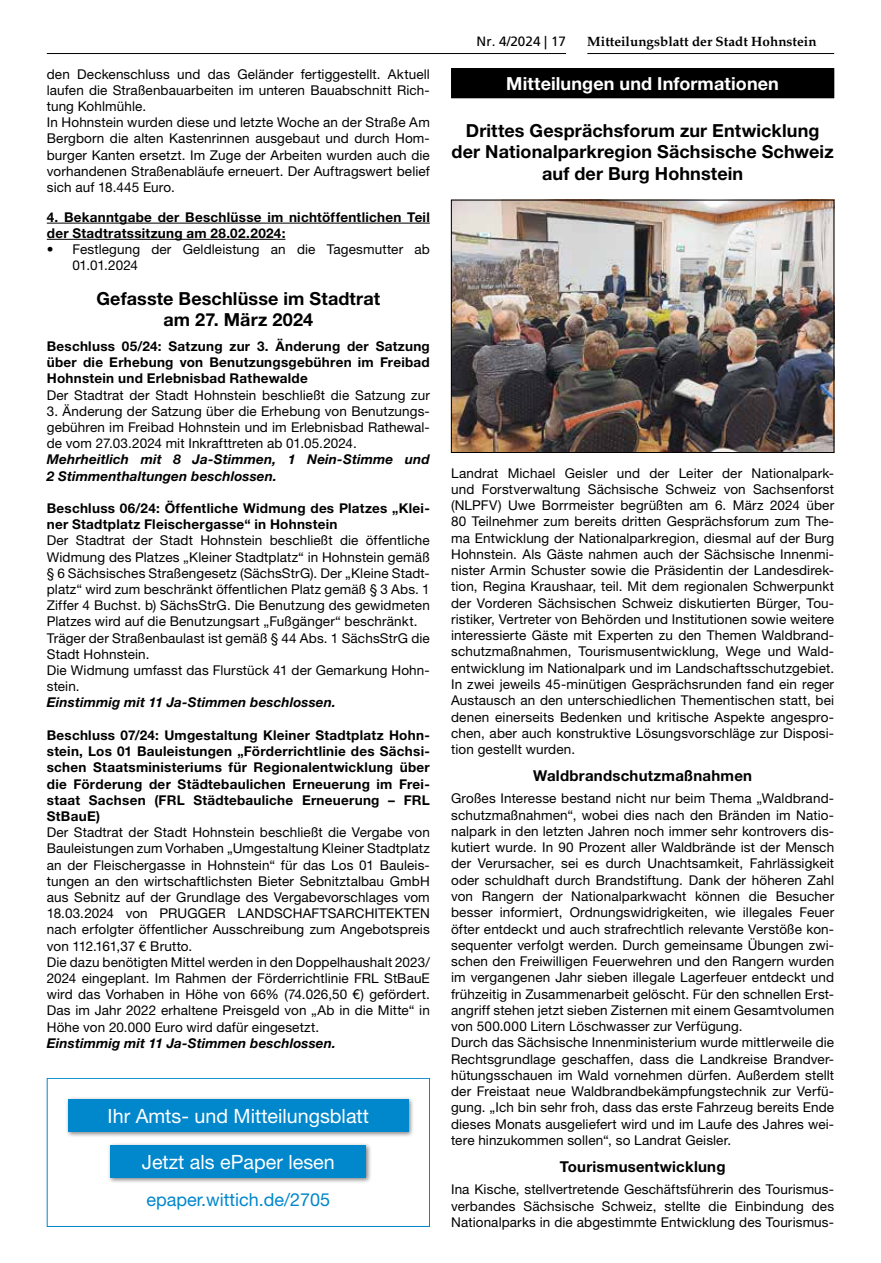
<style>
.page{position:relative;width:881px;height:1263px;background:#fff}
.page>*{position:absolute;margin:0;border:0;box-sizing:border-box;transform-origin:0 0}
.t1{font:19.65px "Helvetica Neue LT";color:#fff}
.t2{font:700 18px/21.6px "Helvetica Neue LT";letter-spacing:.005em;color:#000;text-align:center}
.t3{font:700 18px "Helvetica Neue LT";letter-spacing:.005em;color:#fff}
.t4{font:18px "Helvetica Neue LT";color:#0087cc}
.t5{font:700 15px "Helvetica Neue LT";letter-spacing:.015em;color:#000}
.t6{font:13.5px/16.2px "Helvetica Neue LT";letter-spacing:.01em;color:#000}
.t7{font:700 13.5px/16.2px "Helvetica Neue LT";letter-spacing:.02em;color:#000}
.t8{font:italic 700 13.5px/16.2px "Helvetica Neue LT";letter-spacing:.01em;color:#000}
.t9{font:700 13.5px "Palatino LT";color:#000}
.t10{font:13.5px "Frutiger";color:#000}
</style>
<div class="page">
<hr style="left:47px;top:53px;width:519px;height:1px;background:#000">
<hr style="left:587px;top:53px;width:246px;height:1px;background:#000">
<div style="left:451px;top:68px;width:382px;height:30px;background:#000"></div>
<img style="left:453px;top:202px;width:378px;height:249px">
<div style="left:451px;top:200px;width:382px;height:253px;border:1px solid #000"></div>
<hr style="left:47px;top:223px;width:382px;height:1px;background:#000">
<hr style="left:47px;top:239px;width:238px;height:1px;background:#000">
<div style="left:47px;top:1078px;width:382px;height:149px;border:1px solid #0087cc"></div>
<div style="left:65px;top:1096px;width:349px;height:42px;background:#000;opacity:.5"></div>
<div style="left:68px;top:1099px;width:340px;height:33px;background:#0087cc"></div>
<div style="left:107px;top:1142px;width:265px;height:42px;background:#000;opacity:.5"></div>
<div style="left:111px;top:1145px;width:255px;height:33px;background:#0087cc"></div>
<p class="t6" style="left:47px;top:66px;width:384px">den Deckenschluss und das Geländer fertiggestellt. Aktuell laufen die Straßenbauarbeiten im unteren Bauabschnitt Rich&shy;tung Kohlmühle.<br>In Hohnstein wurden diese und letzte Woche an der Straße Am Bergborn die alten Kastenrinnen ausgebaut und durch Hom&shy;burger Kanten ersetzt. Im Zuge der Arbeiten wurden auch die vorhandenen Straßenabläufe erneuert. Der Auftragswert belief sich auf 18.445 Euro.</p>
<p class="t7" style="left:47px;top:209px;width:384px">4. Bekanntgabe der Beschlüsse im nichtöffentlichen Teil der Stadtratssitzung am 28.02.2024:</p>
<p class="t6" style="left:72px;top:241px;width:359px;text-indent:-26px">• Festlegung der Geldleistung an die Tagesmutter ab<br>01.01.2024</p>
<h2 class="t2" style="left:96px;top:287px;width:285px">Gefasste Beschlüsse im Stadtrat am 27. März 2024</h2>
<p class="t7" style="left:47px;top:338px;width:384px;text-align:justify">Beschluss 05/24: Satzung zur 3. Änderung der Satzung über die Erhebung von Benutzungsgebühren im Freibad Hohnstein und Erlebnisbad Rathewalde</p>
<p class="t6" style="left:47px;top:387px;width:384px">Der Stadtrat der Stadt Hohnstein beschließt die Satzung zur</p>
<p class="t6" style="left:47px;top:403px;width:384px;text-align:justify">3. Änderung der Satzung über die Erhebung von Benutzungs&shy;gebühren im Freibad Hohnstein und im Erlebnisbad Rathewal&shy;de vom 27.03.2024 mit Inkrafttreten ab 01.05.2024.</p>
<p class="t8" style="left:47px;top:451px;width:384px">Mehrheitlich mit 8 Ja-Stimmen, 1 Nein-Stimme und<br>2 Stimmenthaltungen beschlossen.</p>
<p class="t7" style="left:47px;top:500px;width:384px">Beschluss 06/24: Öffentliche Widmung des Platzes „Klei&shy;ner Stadtplatz Fleischergasse“ in Hohnstein</p>
<p class="t6" style="left:47px;top:532px;width:384px">Der Stadtrat der Stadt Hohnstein beschließt die öffentliche Widmung des Platzes „Kleiner Stadtplatz“ in Hohnstein gemäß § 6 Sächsisches Straßengesetz (SächsStrG). Der „Kleine Stadt&shy;platz“ wird zum beschränkt öffentlichen Platz gemäß § 3 Abs. 1<br>Ziffer 4 Buchst. b) SächsStrG. Die Benutzung des gewidmeten Platzes wird auf die Benutzungsart „Fußgänger“ beschränkt.<br>Träger der Straßenbaulast ist gemäß § 44 Abs. 1 SächsStrG die Stadt Hohnstein.<br>Die Widmung umfasst das Flurstück 41 der Gemarkung Hohn&shy;stein.</p>
<p class="t8" style="left:47px;top:694px;width:290px">Einstimmig mit 11 Ja-Stimmen beschlossen.</p>
<p class="t7" style="left:47px;top:727px;width:384px;text-align:justify">Beschluss 07/24: Umgestaltung Kleiner Stadtplatz Hohn&shy;stein, Los 01 Bauleistungen „Förderrichtlinie des Sächsi&shy;schen Staatsministeriums für Regionalentwicklung über die Förderung der Städtebaulichen Erneuerung im Frei&shy;staat Sachsen (FRL Städtebauliche Erneuerung – FRL StBauE)</p>
<p class="t6" style="left:47px;top:824px;width:384px">Der Stadtrat der Stadt Hohnstein beschließt die Vergabe von Bauleistungen zum Vorhaben „Umgestaltung Kleiner Stadtplatz an der Fleischergasse in Hohnstein“ für das Los 01 Bauleis&shy;tungen an den wirtschaftlichsten Bieter Sebnitztalbau GmbH aus Sebnitz auf der Grundlage des Vergabevorschlages vom 18.03.2024 von PRUGGER LANDSCHAFTSARCHITEKTEN nach erfolgter öffentlicher Ausschreibung zum Angebotspreis von 112.161,37 € Brutto.<br>Die dazu benötigten Mittel werden in den Doppelhaushalt 2023/ 2024 eingeplant. Im Rahmen der Förderrichtlinie FRL StBauE wird das Vorhaben in Höhe von 66% (74.026,50 €) gefördert.<br>Das im Jahr 2022 erhaltene Preisgeld von „Ab in die Mitte“ in Höhe von 20.000 Euro wird dafür eingesetzt.</p>
<p class="t8" style="left:47px;top:1034px;width:290px">Einstimmig mit 11 Ja-Stimmen beschlossen.</p>
<h1 class="t1" style="left:108px;top:1104px;width:263px">Ihr Amts- und Mitteilungsblatt</h1>
<h1 class="t1" style="left:142px;top:1151px;width:194px">Jetzt als ePaper lesen</h1>
<h2 class="t4" style="left:146px;top:1188px;width:185px">epaper.wittich.de/2705</h2>
<p class="t10" style="left:476px;top:34px;width:91px">Nr. 4/2024 | 17</p>
<p class="t9" style="left:587px;top:34px;width:231px">Mitteilungsblatt der Stadt Hohnstein</p>
<h2 class="t3" style="left:506px;top:72px;width:274px">Mitteilungen und Informationen</h2>
<h2 class="t2" style="left:451px;top:119px;width:383px">Drittes Gesprächsforum zur Entwicklung der Nationalparkregion Sächsische Schweiz auf der Burg Hohnstein</h2>
<p class="t6" style="left:451px;top:464px;width:384px;text-align:justify">Landrat Michael Geisler und der Leiter der Nationalpark&shy;und Forstverwaltung Sächsische Schweiz von Sachsenforst (NLPFV) Uwe Borrmeister begrüßten am 6. März 2024 über 80 Teilnehmer zum bereits dritten Gesprächsforum zum The&shy;ma Entwicklung der Nationalparkregion, diesmal auf der Burg Hohnstein. Als Gäste nahmen auch der Sächsische Innenmi&shy;nister Armin Schuster sowie die Präsidentin der Landesdirek&shy;tion, Regina Kraushaar, teil. Mit dem regionalen Schwerpunkt der Vorderen Sächsischen Schweiz diskutierten Bürger, Tou&shy;ristiker, Vertreter von Behörden und Institutionen sowie weitere interessierte Gäste mit Experten zu den Themen Waldbrand&shy;schutzmaßnahmen, Tourismusentwicklung, Wege und Wald&shy;entwicklung im Nationalpark und im Landschaftsschutzgebiet.<br>In zwei jeweils 45-minütigen Gesprächsrunden fand ein reger Austausch an den unterschiedlichen Thementischen statt, bei denen einerseits Bedenken und kritische Aspekte angespro&shy;chen, aber auch konstruktive Lösungsvorschläge zur Disposi&shy;tion gestellt wurden.</p>
<p class="t5" style="left:533px;top:766px;width:220px">Waldbrandschutzmaßnahmen</p>
<p class="t6" style="left:451px;top:790px;width:384px">Großes Interesse bestand nicht nur beim Thema „Waldbrand&shy;schutzmaßnahmen“, wobei dies nach den Bränden im Natio&shy;nalpark in den letzten Jahren noch immer sehr kontrovers dis&shy;kutiert wurde. In 90 Prozent aller Waldbrände ist der Mensch der Verursacher, sei es durch Unachtsamkeit, Fahrlässigkeit oder schuldhaft durch Brandstiftung. Dank der höheren Zahl von Rangern der Nationalparkwacht können die Besucher besser informiert, Ordnungswidrigkeiten, wie illegales Feuer öfter entdeckt und auch strafrechtlich relevante Verstöße kon&shy;sequenter verfolgt werden. Durch gemeinsame Übungen zwi&shy;schen den Freiwilligen Feuerwehren und den Rangern wurden im vergangenen Jahr sieben illegale Lagerfeuer entdeckt und frühzeitig in Zusammenarbeit gelöscht. Für den schnellen Erst&shy;angriff stehen jetzt sieben Zisternen mit einem Gesamtvolumen von 500.000 Litern Löschwasser zur Verfügung.<br>Durch das Sächsische Innenministerium wurde mittlerweile die Rechtsgrundlage geschaffen, dass die Landkreise Brandver&shy;hütungsschauen im Wald vornehmen dürfen. Außerdem stellt der Freistaat neue Waldbrandbekämpfungstechnik zur Verfü&shy;gung. „Ich bin sehr froh, dass das erste Fahrzeug bereits Ende dieses Monats ausgeliefert wird und im Laufe des Jahres wei&shy;tere hinzukommen sollen“, so Landrat Geisler.</p>
<p class="t5" style="left:559px;top:1157px;width:167px">Tourismusentwicklung</p>
<p class="t6" style="left:451px;top:1181px;width:384px;text-align:justify">Ina Kische, stellvertretende Geschäftsführerin des Tourismus&shy;verbandes Sächsische Schweiz, stellte die Einbindung des Nationalparks in die abgestimmte Entwicklung des Tourismus-</p>
</div>
